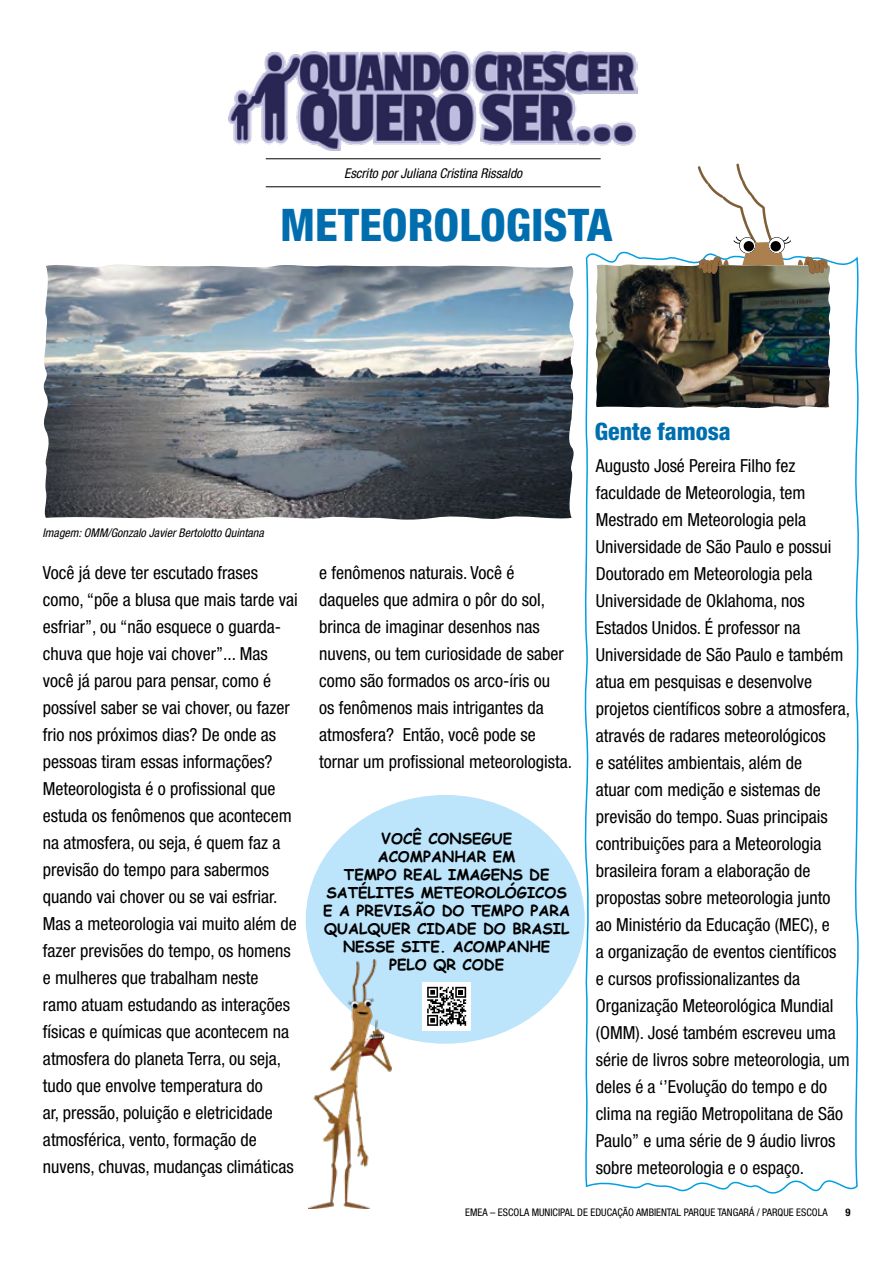
<style>
.page{position:relative;width:893px;height:1263px;background:#fff}
.page>*{position:absolute;margin:0;border:0;box-sizing:border-box;transform-origin:0 0}
.t1{font:800 condensed 45px "Helvetica Neue LT Std";color:#006eae}
.t2{font:800 condensed 24px "Helvetica Neue LT Std";color:#006eae}
.t3{font:condensed 18px/27px "Helvetica Neue LT Std";color:#000}
.t4{font:700 15px/18px "Comic Sans MS";color:#000;text-align:center}
.t5{font:italic condensed 13.5px "Helvetica Neue LT Std";color:#000}
.t6{font:italic condensed 12px "Helvetica Neue LT Std";color:#000}
.t7{font:condensed 10.5px "Helvetica Neue LT Std";color:#000}
.t8{font:700 condensed 10.5px "Helvetica Neue LT Std";color:#000}
</style>
<div class="page">
<hr style="left:266px;top:158px;width:335px;height:1px;background:#000">
<hr style="left:266px;top:186px;width:335px;height:1px;background:#000">
<img style="left:43px;top:264px;width:531px;height:256px">
<svg style="left:583px;top:253px;width:276px;height:941px"></svg>
<img style="left:229px;top:51px;width:408px;height:100px">
<div style="left:306px;top:795px;width:279px;height:249px;background:#bce4fa;border-radius:50%"></div>
<img style="left:308px;top:960px;width:84px;height:249px">
<div style="left:422px;top:982px;width:49px;height:49px;background:#fff"></div>
<svg style="left:427px;top:987px;width:39px;height:39px"></svg>
<img style="left:594px;top:163px;width:238px;height:247px">
<p class="t5" style="left:344px;top:165px;width:180px">Escrito por Juliana Cristina Rissaldo</p>
<h1 class="t1" style="left:280px;top:197px;width:334px">METEOROLOGISTA</h1>
<p class="t6" style="left:43px;top:526px;width:223px">Imagem: OMM/Gonzalo Javier Bertolotto Quintana</p>
<p class="t3" style="left:43px;top:559px;width:256px">Você já deve ter escutado frases como, “põe a blusa que mais tarde vai esfriar’’, ou “não esquece o guarda&shy;chuva que hoje vai chover’’... Mas você já parou para pensar, como é possível saber se vai chover, ou fazer frio nos próximos dias? De onde as pessoas tiram essas informações?<br>Meteorologista é o profissional que estuda os fenômenos que acontecem na atmosfera, ou seja, é quem faz a previsão do tempo para sabermos quando vai chover ou se vai esfriar.<br>Mas a meteorologia vai muito além de fazer previsões do tempo, os homens e mulheres que trabalham neste<br>ramo atuam estudando as interações físicas e químicas que acontecem na atmosfera do planeta Terra, ou seja, tudo que envolve temperatura do<br>ar, pressão, poluição e eletricidade atmosférica, vento, formação de nuvens, chuvas, mudanças climáticas</p>
<p class="t3" style="left:319px;top:559px;width:255px">e fenômenos naturais. Você é daqueles que admira o pôr do sol, brinca de imaginar desenhos nas nuvens, ou tem curiosidade de saber como são formados os arco-íris ou<br>os fenômenos mais intrigantes da atmosfera? Então, você pode se tornar um profissional meteorologista.</p>
<p class="t4" style="left:323px;top:829px;width:248px">VOCÊ CONSEGUE<br>ACOMPANHAR EM<br>TEMPO REAL IMAGENS DE<br>SATÉLITES METEOROLÓGICOS<br>E A PREVISÃO DO TEMPO PARA<br>QUALQUER CIDADE DO BRASIL<br>NESSE SITE. ACOMPANHE<br>PELO QR CODE</p>
<h2 class="t2" style="left:595px;top:416px;width:138px">Gente famosa</h2>
<p class="t3" style="left:596px;top:452px;width:256px">Augusto José Pereira Filho fez faculdade de Meteorologia, tem Mestrado em Meteorologia pela Universidade de São Paulo e possui Doutorado em Meteorologia pela Universidade de Oklahoma, nos Estados Unidos. É professor na Universidade de São Paulo e também atua em pesquisas e desenvolve projetos científicos sobre a atmosfera, através de radares meteorológicos<br>e satélites ambientais, além de<br>atuar com medição e sistemas de previsão do tempo. Suas principais contribuições para a Meteorologia brasileira foram a elaboração de propostas sobre meteorologia junto ao Ministério da Educação (MEC), e<br>a organização de eventos científicos<br>e cursos profissionalizantes da Organização Meteorológica Mundial (OMM). José também escreveu uma série de livros sobre meteorologia, um deles é a ‘’Evolução do tempo e do clima na região Metropolitana de São Paulo’’ e uma série de 9 áudio livros sobre meteorologia e o espaço.</p>
<p class="t7" style="left:465px;top:1206px;width:364px">EMEA – ESCOLA MUNICIPAL DE EDUCAÇÃO AMBIENTAL PARQUE TANGARÁ / PARQUE ESCOLA</p>
<p class="t8" style="left:845px;top:1206px;width:7px">9</p>
</div>
